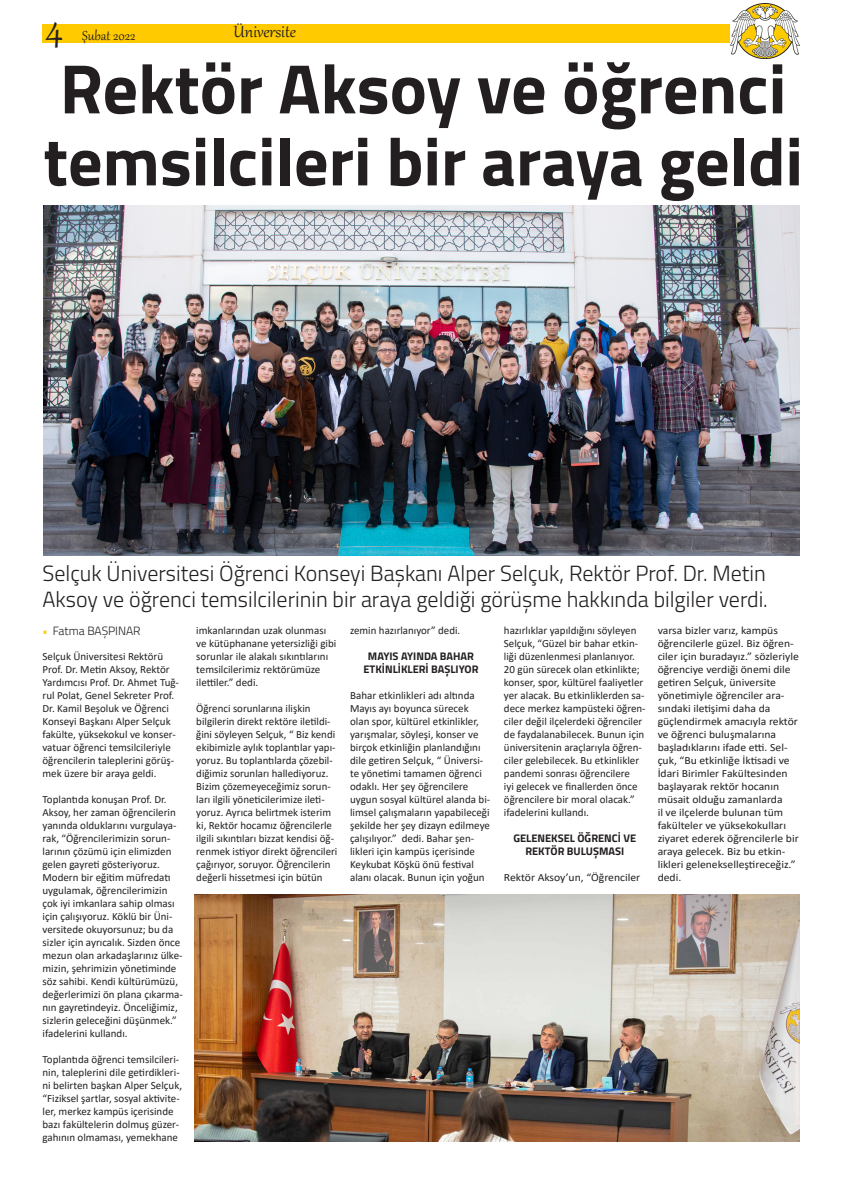
<style>
.page{position:relative;width:842px;height:1191px;background:#fff}
.page>*{position:absolute;margin:0;border:0;box-sizing:border-box;transform-origin:0 0}
.t1{font:700 70px "Titillium Web";color:#231f20}
.t2{font:700 68px "Titillium Web";color:#231f20}
.t3{font:44px "Gabriola";color:#231f20}
.t4{font:300 22px/26.4px "Titillium Web";color:#231f20}
.t5{font:20px "Gabriola";color:#231f20}
.t6{font:16px "Gabriola";color:#231f20}
.t7{font:300 12px "Titillium Web";color:#231f20}
.t8{font:11px/13px "Calibri";color:#231f20}
.t9{font:11px/13px "Calibri";color:#231f20;scale:1.06 1}
.t10{font:700 11px/13px "Titillium Web";color:#231f20;text-align:center}
.s1{font-size:11px;color:#ffcb00}
</style>
<div class="page">
<img style="left:730px;top:4px;width:69px;height:55px">
<div style="left:43px;top:25px;width:687px;height:18px;background:#ffcb00"></div>
<img style="left:43px;top:206px;width:756px;height:350px">
<img style="left:194px;top:894px;width:605px;height:247px">
<p class="t3" style="left:46px;top:-1px;width:19px">4</p>
<p class="t6" style="left:82px;top:25px;width:55px">Şubat 2022</p>
<p class="t5" style="left:234px;top:19px;width:64px">Üniversite</p>
<p class="t1" style="left:60px;top:35px;width:728px">Rektör Aksoy ve öğrenci</p>
<p class="t2" style="left:43px;top:110px;width:761px">temsilcileri bir araya geldi</p>
<p class="t4" style="left:43px;top:559px;width:727px">Selçuk Üniversitesi Öğrenci Konseyi Başkanı Alper Selçuk, Rektör Prof. Dr. Metin<br>Aksoy ve öğrenci temsilcilerinin bir araya geldiği görüşme hakkında bilgiler verdi.</p>
<p class="t8" style="left:43px;top:650px;width:138px">Selçuk Üniversitesi Rektörü<br>Prof. Dr. Metin Aksoy, Rektör<br>Yardımcısı Prof. Dr. Ahmet Tuğ&shy;rul Polat, Genel Sekreter Prof.<br>Dr. Kamil Beşoluk ve Öğrenci<br>Konseyi Başkanı Alper Selçuk fakülte, yüksekokul ve konser&shy;vatuar öğrenci temsilcileriyle öğrencilerin taleplerini görüş&shy;mek üzere bir araya geldi.</p>
<p class="t8" style="left:43px;top:793px;width:142px">Toplantıda konuşan Prof. Dr.<br>Aksoy, her zaman öğrencilerin yanında olduklarını vurgulaya&shy;rak, “Öğrencilerimizin sorun&shy;larının çözümü için elimizden gelen gayreti gösteriyoruz.<br>Modern bir eğitim müfredatı uygulamak, öğrencilerimizin çok iyi imkanlara sahip olması için çalışıyoruz. Köklü bir Üni&shy;versitede okuyorsunuz; bu da sizler için ayrıcalık. Sizden önce mezun olan arkadaşlarınız ülke&shy;mizin, şehrimizin yönetiminde söz sahibi. Kendi kültürümüzü, değerlerimizi ön plana çıkarma&shy;nın gayretindeyiz. Önceliğimiz, sizlerin geleceğini düşünmek.” ifadelerini kullandı.</p>
<p class="t8" style="left:43px;top:1053px;width:141px">Toplantıda öğrenci temsilcileri&shy;nin, taleplerini dile getirdikleri&shy;ni belirten başkan Alper Selçuk, “Fiziksel şartlar, sosyal aktivite&shy;ler, merkez kampüs içerisinde bazı fakültelerin dolmuş güzer&shy;gahının olmaması, yemekhane</p>
<p class="t8" style="left:350px;top:624px;width:112px">zemin hazırlanıyor” dedi.</p>
<p class="t10" style="left:363px;top:649px;width:116px">MAYIS AYINDA BAHAR<br>ETKİNLİKLERİ BAŞLIYOR</p>
<p class="t8" style="left:350px;top:689px;width:142px">Bahar etkinlikleri adı altında<br>Mayıs ayı boyunca sürecek olan spor, kültürel etkinlikler, yarışmalar, söyleşi, konser ve birçok etkinliğin planlandığını dile getiren Selçuk, “ Üniversi&shy;te yönetimi tamamen öğrenci odaklı. Her şey öğrencilere uygun sosyal kültürel alanda bi&shy;limsel çalışmaların yapabileceği şekilde her şey dizayn edilmeye çalışılıyor.” dedi. Bahar şen&shy;likleri için kampüs içerisinde<br>Keykubat Köşkü önü festival alanı olacak. Bunun için yoğun</p>
<p class="t8" style="left:504px;top:624px;width:143px">hazırlıklar yapıldığını söyleyen<br>Selçuk, “Güzel bir bahar etkin&shy;liği düzenlenmesi planlanıyor.<br>20 gün sürecek olan etkinlikte; konser, spor, kültürel faaliyetler yer alacak. Bu etkinliklerden sa&shy;dece merkez kampüsteki öğren&shy;ciler değil ilçelerdeki öğrenciler de faydalanabilecek. Bunun için üniversitenin araçlarıyla öğren&shy;ciler gelebilecek. Bu etkinlikler pandemi sonrası öğrencilere<br>iyi gelecek ve finallerden önce öğrencilere bir moral olacak.” ifadelerini kullandı.</p>
<p class="t10" style="left:513px;top:831px;width:124px">GELENEKSEL ÖĞRENCİ VE<br>REKTÖR BULUŞMASI</p>
<p class="t9" style="left:504px;top:871px;width:130px">Rektör Aksoy’un, “Öğrenciler</p>
<p class="t8" style="left:196px;top:624px;width:142px">imkanlarından uzak olunması ve kütüphanane yetersizliği gibi sorunlar ile alakalı sıkıntılarını temsilcilerimiz rektörümüze ilettiler.” dedi.</p>
<p class="t8" style="left:196px;top:702px;width:143px">Öğrenci sorunlarına ilişkin bilgilerin direkt rektöre iletildi&shy;ğini söyleyen Selçuk, “ Biz kendi ekibimizle aylık toplantılar yapı&shy;yoruz. Bu toplantılarda çözebil&shy;diğimiz sorunları hallediyoruz.<br>Bizim çözemeyeceğimiz sorun&shy;ları ilgili yöneticilerimize ileti&shy;yoruz. Ayrıca belirtmek isterim ki, Rektör hocamız öğrencilerle ilgili sıkıntıları bizzat kendisi öğ&shy;renmek istiyor direkt öğrencileri çağırıyor, soruyor. Öğrencilerin değerli hissetmesi için bütün</p>
<p class="t9" style="left:658px;top:624px;width:135px">varsa bizler varız, kampüs öğrencilerle güzel. Biz öğren&shy;ciler için buradayız.” sözleriyle öğrenciye verdiği önemi dile getiren Selçuk, üniversite yönetimiyle öğrenciler ara&shy;sındaki iletişimi daha da güçlendirmek amacıyla rektör ve öğrenci buluşmalarına başladıklarını ifade etti. Sel&shy;çuk, “Bu etkinliğe İktisadi ve<br>İdari Birimler Fakültesinden başlayarak rektör hocanın müsait olduğu zamanlarda<br>il ve ilçelerde bulunan tüm fakülteler ve yüksekokulları ziyaret ederek öğrencilerle bir araya gelecek. Biz bu etkin&shy;likleri gelenekselleştireceğiz.” dedi.</p>
<p class="t7" style="left:43px;top:622px;width:100px"><span class="s1">•</span> Fatma BAŞPINAR</p>
</div>
